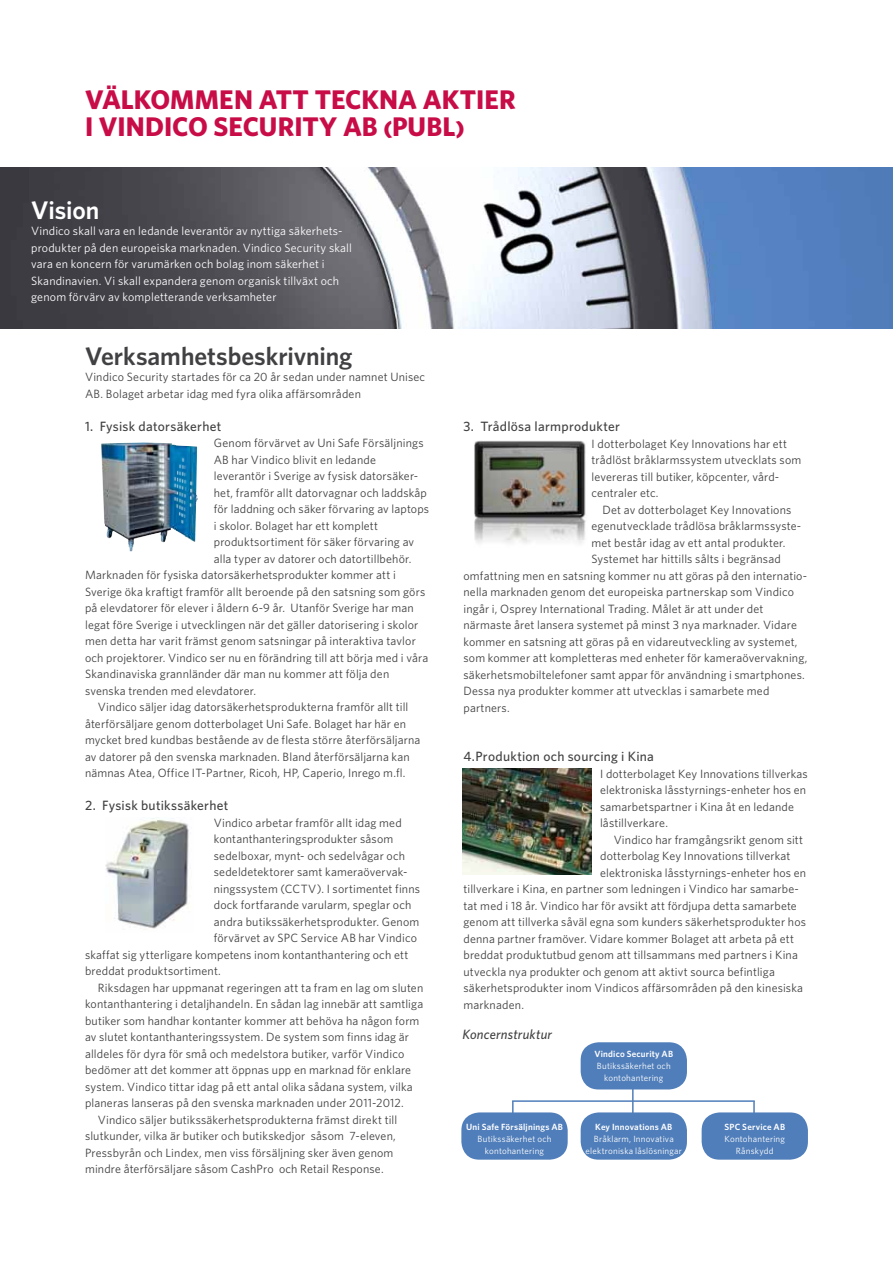
<style>
.page{position:relative;width:893px;height:1263px;background:#fff}
.page>*{position:absolute;margin:0;border:0;box-sizing:border-box;transform-origin:0 0}
.t1{font:27px/27px "Whitney HTF Bold SC";color:#c80c47}
.t2{font:600 25.5px "Whitney HTF";color:#414042}
.t3{font:600 25.5px "Whitney HTF";letter-spacing:-.005em;color:#fff}
.t4{font:500 13.5px "Whitney HTF";letter-spacing:.02em;color:#414042}
.t5{font:italic 500 13.5px "Whitney HTF";letter-spacing:.02em;color:#414042}
.t6{font:12px/16.5px "Whitney HTF";letter-spacing:.015em;color:#414042}
.t7{font:12px/16.5px "Whitney HTF";letter-spacing:.015em;color:#fff}
.t8{font:9px/12px "Whitney HTF";letter-spacing:.02em;color:#fff;text-align:center}
.t9{font:600 9px "Whitney HTF";letter-spacing:.025em;color:#fff}
</style>
<div class="page">
<img style="left:101px;top:442px;width:97px;height:110px">
<img style="left:106px;top:818px;width:83px;height:111px">
<img style="left:474px;top:440px;width:112px;height:104px">
<img style="left:463px;top:769px;width:129px;height:105px">
<img style="left:0;top:167px;width:893px;height:162px">
<div style="left:581px;top:1042px;width:106px;height:47px;background:#507eba;border-radius:18px"></div>
<div style="left:461px;top:1112px;width:107px;height:48px;background:#507eba;border-radius:18px"></div>
<div style="left:581px;top:1112px;width:106px;height:48px;background:#507eba;border-radius:18px"></div>
<div style="left:702px;top:1112px;width:106px;height:48px;background:#507eba;border-radius:18px"></div>
<svg style="left:512px;top:1102px;width:2px;height:11px"></svg>
<svg style="left:753px;top:1102px;width:2px;height:11px"></svg>
<hr style="left:632px;top:1086px;width:2px;height:31px;background:#507eba">
<hr style="left:512px;top:1100px;width:243px;height:2px;background:#507eba">
<h1 class="t1" style="left:85px;top:86px;width:432px">VÄLKOMMEN ATT TECKNA AKTIER<br>I VI NDICO SECURITY AB (PUBL)</h1>
<h2 class="t3" style="left:31px;top:195px;width:70px">Vision</h2>
<p class="t7" style="left:31px;top:223px;width:322px">Vindico skall vara en ledande leverantör av nyttiga säkerhets&shy;produkter på den europeiska marknaden. Vindico Security skall vara en koncern för varumärken och bolag inom säkerhet i Skandinavien. Vi skall expandera genom organisk tillväxt och genom förvärv av kompletterande verksamheter</p>
<h2 class="t2" style="left:85px;top:341px;width:269px">Verksamhetsbeskrivning</h2>
<p class="t6" style="left:85px;top:369px;width:342px">Vindico Security startades för ca 20 år sedan under namnet Unisec<br>AB. Bolaget arbetar idag med fyra olika affärsområden</p>
<p class="t4" style="left:85px;top:418px;width:138px">1. Fysisk datorsäkerhet</p>
<p class="t6" style="left:214px;top:435px;width:211px">Genom förvärvet av Uni Safe Försäljnings</p>
<p class="t6" style="left:214px;top:451px;width:164px">AB har Vindico blivit en ledande</p>
<p class="t6" style="left:214px;top:468px;width:206px">leverantör i Sverige av fysisk datorsäker-</p>
<p class="t6" style="left:214px;top:484px;width:215px">het, framför allt datorvagnar och laddskåp</p>
<p class="t6" style="left:214px;top:501px;width:217px">för laddning och säker förvaring av laptops</p>
<p class="t6" style="left:214px;top:517px;width:166px">i skolor. Bolaget har ett komplett</p>
<p class="t6" style="left:214px;top:534px;width:202px">produktsortiment för säker förvaring av</p>
<p class="t6" style="left:214px;top:550px;width:199px">alla typer av datorer och datortillbehör.</p>
<p class="t6" style="left:85px;top:567px;width:312px">Marknaden för fysiska datorsäkerhetsprodukter kommer att i</p>
<p class="t6" style="left:85px;top:583px;width:342px">Sverige öka kraftigt framför allt beroende på den satsning som görs</p>
<p class="t6" style="left:85px;top:600px;width:330px">på elevdatorer för elever i åldern 6-9 år. Utanför Sverige har man</p>
<p class="t6" style="left:85px;top:616px;width:335px">legat före Sverige i utvecklingen när det gäller datorisering i skolor</p>
<p class="t6" style="left:85px;top:633px;width:332px">men detta har varit främst genom satsningar på interaktiva tavlor</p>
<p class="t6" style="left:85px;top:649px;width:345px">och projektorer. Vindico ser nu en förändring till att börja med i våra</p>
<p class="t6" style="left:85px;top:666px;width:306px">Skandinaviska grannländer där man nu kommer att följa den</p>
<p class="t6" style="left:85px;top:682px;width:173px">svenska trenden med elevdatorer.</p>
<p class="t6" style="left:98px;top:699px;width:312px">Vindico säljer idag datorsäkerhetsprodukterna framför allt till</p>
<p class="t6" style="left:85px;top:715px;width:323px">återförsäljare genom dotterbolaget Uni Safe. Bolaget har här en</p>
<p class="t6" style="left:85px;top:732px;width:337px">mycket bred kundbas bestående av de flesta större återförsäljarna</p>
<p class="t6" style="left:85px;top:748px;width:326px">av datorer på den svenska marknaden. Bland återförsäljarna kan</p>
<p class="t6" style="left:85px;top:765px;width:322px">nämnas Atea, Office IT-Partner, Ricoh, HP, Caperio, Inrego m.fl.</p>
<p class="t4" style="left:85px;top:797px;width:145px">2. Fysisk butikssäkerhet</p>
<p class="t6" style="left:214px;top:814px;width:189px">Vindico arbetar framför allt idag med</p>
<p class="t6" style="left:214px;top:831px;width:181px">kontanthanteringsprodukter såsom</p>
<p class="t6" style="left:214px;top:847px;width:193px">sedelboxar, mynt- och sedelvågar och</p>
<p class="t6" style="left:214px;top:864px;width:195px">sedeldetektorer samt kameraövervak-</p>
<p class="t6" style="left:214px;top:880px;width:208px">ningssystem (CCTV). I sortimentet finns</p>
<p class="t6" style="left:214px;top:897px;width:199px">dock fortfarande varularm, speglar och</p>
<p class="t6" style="left:214px;top:913px;width:207px">andra butikssäkerhetsprodukter. Genom</p>
<p class="t6" style="left:214px;top:930px;width:205px">förvärvet av SPC Service AB har Vindico</p>
<p class="t6" style="left:85px;top:946px;width:325px">skaffat sig ytterligare kompetens inom kontanthantering och ett</p>
<p class="t6" style="left:85px;top:963px;width:137px">breddat produktsortiment.</p>
<p class="t6" style="left:98px;top:979px;width:327px">Riksdagen har uppmanat regeringen att ta fram en lag om sluten</p>
<p class="t6" style="left:85px;top:996px;width:340px">kontanthantering i detaljhandeln. En sådan lag innebär att samtliga</p>
<p class="t6" style="left:85px;top:1012px;width:336px">butiker som handhar kontanter kommer att behöva ha någon form</p>
<p class="t6" style="left:85px;top:1029px;width:326px">av slutet kontanthanteringssystem. De system som finns idag är</p>
<p class="t6" style="left:85px;top:1045px;width:321px">alldeles för dyra för små och medelstora butiker, varför Vindico</p>
<p class="t6" style="left:85px;top:1062px;width:328px">bedömer att det kommer att öppnas upp en marknad för enklare</p>
<p class="t6" style="left:85px;top:1078px;width:329px">system. Vindico tittar idag på ett antal olika sådana system, vilka</p>
<p class="t6" style="left:85px;top:1095px;width:320px">planeras lanseras på den svenska marknaden under 2011-2012.</p>
<p class="t6" style="left:98px;top:1111px;width:301px">Vindico säljer butikssäkerhetsprodukterna främst direkt till</p>
<p class="t6" style="left:85px;top:1128px;width:312px">slutkunder, vilka är butiker och butikskedjor såsom 7-eleven,</p>
<p class="t6" style="left:85px;top:1144px;width:310px">Pressbyrån och Lindex, men viss försäljning sker även genom</p>
<p class="t6" style="left:85px;top:1161px;width:300px">mindre återförsäljare såsom CashPro och Retail Response.</p>
<p class="t4" style="left:463px;top:418px;width:158px">3. Trådlösa larmprodukter</p>
<p class="t6" style="left:592px;top:435px;width:211px">I dotterbolaget Key Innovations har ett trådlöst bråklarmssystem utvecklats som levereras till butiker, köpcenter, vård&shy;centraler etc.</p>
<p class="t6" style="left:602px;top:501px;width:190px">Det av dotterbolaget Key Innovations</p>
<p class="t6" style="left:592px;top:517px;width:211px">egenutvecklade trådlösa bråklarmssyste-</p>
<p class="t6" style="left:592px;top:534px;width:195px">met består idag av ett antal produkter.</p>
<p class="t6" style="left:592px;top:550px;width:191px">Systemet har hittills sålts i begränsad</p>
<p class="t6" style="left:463px;top:567px;width:345px">omfattning men en satsning kommer nu att göras på den internatio-</p>
<p class="t6" style="left:463px;top:583px;width:332px">nella marknaden genom det europeiska partnerskap som Vindico</p>
<p class="t6" style="left:463px;top:600px;width:301px">ingår i, Osprey International Trading. Målet är att under det</p>
<p class="t6" style="left:463px;top:616px;width:335px">närmaste året lansera systemet på minst 3 nya marknader. Vidare</p>
<p class="t6" style="left:463px;top:633px;width:336px">kommer en satsning att göras på en vidareutveckling av systemet,</p>
<p class="t6" style="left:463px;top:649px;width:345px">som kommer att kompletteras med enheter för kameraövervakning,</p>
<p class="t6" style="left:463px;top:666px;width:343px">säkerhetsmobiltelefoner samt appar för användning i smartphones.</p>
<p class="t6" style="left:463px;top:682px;width:307px">Dessa nya produkter kommer att utvecklas i samarbete med</p>
<p class="t6" style="left:463px;top:699px;width:48px">partners.</p>
<p class="t4" style="left:463px;top:748px;width:192px">4.Produktion och sourcing i Kina</p>
<p class="t6" style="left:600px;top:765px;width:209px">I dotterbolaget Key Innovations tillverkas elektroniska låsstyrnings-enheter hos en samarbetspartner i Kina åt en ledande låstillverkare.</p>
<p class="t6" style="left:614px;top:831px;width:191px">Vindico har framgångsrikt genom sitt</p>
<p class="t6" style="left:600px;top:847px;width:192px">dotterbolag Key Innovations tillverkat</p>
<p class="t6" style="left:600px;top:864px;width:208px">elektroniska låsstyrnings-enheter hos en</p>
<p class="t6" style="left:463px;top:880px;width:337px">tillverkare i Kina, en partner som ledningen i Vindico har samarbe-</p>
<p class="t6" style="left:463px;top:897px;width:335px">tat med i 18 år. Vindico har för avsikt att fördjupa detta samarbete</p>
<p class="t6" style="left:463px;top:913px;width:344px">genom att tillverka såväl egna som kunders säkerhetsprodukter hos</p>
<p class="t6" style="left:463px;top:930px;width:332px">denna partner framöver. Vidare kommer Bolaget att arbeta på ett</p>
<p class="t6" style="left:463px;top:946px;width:336px">breddat produktutbud genom att tillsammans med partners i Kina</p>
<p class="t6" style="left:463px;top:963px;width:313px">utveckla nya produkter och genom att aktivt sourca befintliga</p>
<p class="t6" style="left:463px;top:979px;width:341px">säkerhetsprodukter inom Vindicos affärsområden på den kinesiska</p>
<p class="t6" style="left:463px;top:996px;width:62px">marknaden.</p>
<p class="t5" style="left:462px;top:1026px;width:91px">Koncernstruktur</p>
<p class="t9" style="left:466px;top:1121px;width:98px">Uni Safe Försäljnings AB</p>
<p class="t8" style="left:478px;top:1133px;width:75px">Butikssäkerhet och kontohantering</p>
<p class="t9" style="left:594px;top:1049px;width:80px">Vindico Security AB</p>
<p class="t8" style="left:597px;top:1060px;width:75px">Butikssäkerhet och kontohantering</p>
<p class="t9" style="left:595px;top:1121px;width:79px">Key Innovations AB</p>
<p class="t8" style="left:586px;top:1133px;width:98px">Bråklarm, Innovativa elektroniska låslösningar</p>
<p class="t9" style="left:724px;top:1121px;width:62px">SPC Service AB</p>
<p class="t8" style="left:724px;top:1133px;width:62px">Kontohantering<br>Rånskydd</p>
</div>
